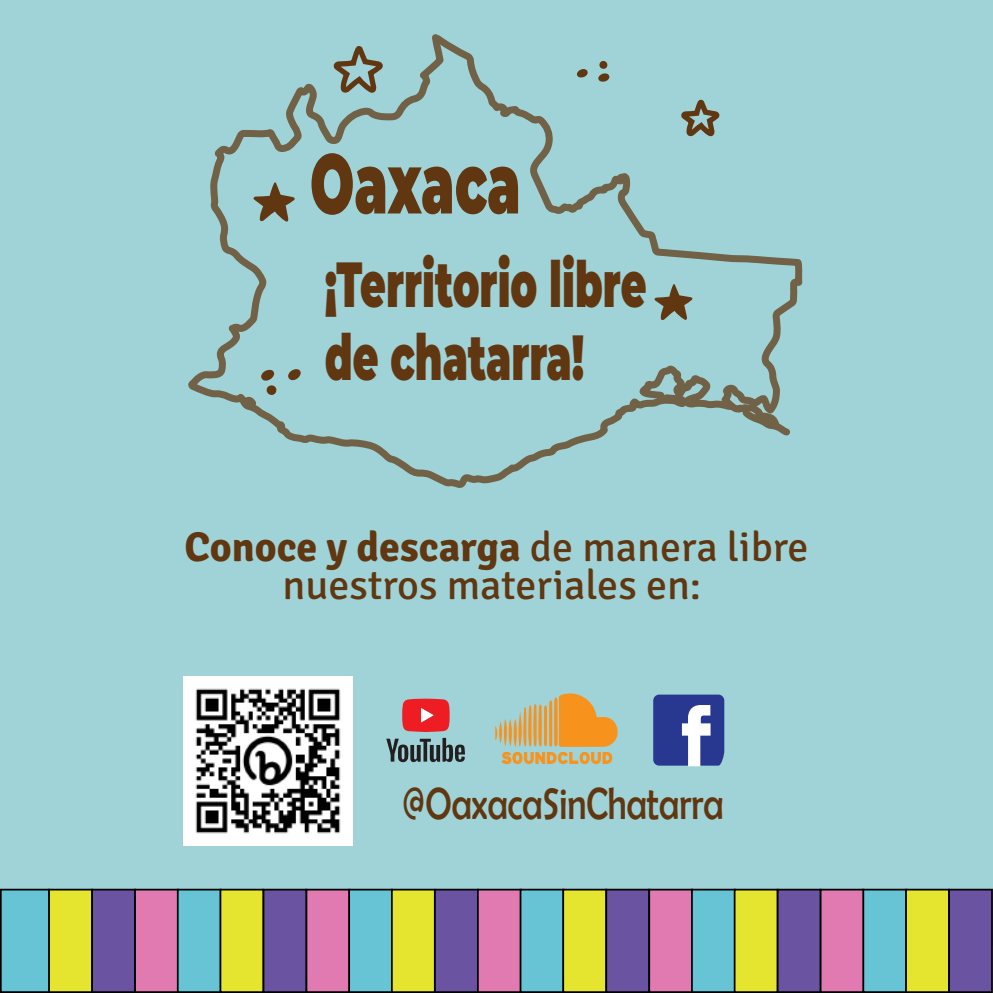
<style>
.page{position:relative;width:993px;height:993px;background:#fff}
.page>*{position:absolute;margin:0;border:0;box-sizing:border-box;transform-origin:0 0}
.t1{font:900 84px "Montserrat";color:#603711;scale:.62 1}
.t2{font:900 63.7px/72.5px "Montserrat";color:#603711;scale:.62 1}
.t3{font:45.15px "Berlin Sans FB";color:#603711;scale:.8 1}
.t4{font:41.65px/38.1px "Signika";color:#603711;text-align:center}
.t5{font:14.35px "Freeway Gothic";letter-spacing:-.005em;color:#f7931d}
.s1{font-weight:700}
</style>
<div class="page">
<div style="left:0;top:0;width:992px;height:945px;background:#a0d3d8"></div>
<div style="left:1px;top:889px;width:48px;height:102px;background:#66c4d5"></div>
<div style="left:0;top:888px;width:50px;height:104px;border:2px solid #000001"></div>
<div style="left:49px;top:889px;width:43px;height:102px;background:#e5e42e"></div>
<div style="left:48px;top:888px;width:45px;height:104px;border:2px solid #000001"></div>
<div style="left:92px;top:889px;width:43px;height:102px;background:#6a54a2"></div>
<div style="left:91px;top:888px;width:45px;height:104px;border:2px solid #000001"></div>
<div style="left:135px;top:889px;width:43px;height:102px;background:#e17ab0"></div>
<div style="left:134px;top:888px;width:45px;height:104px;border:2px solid #000001"></div>
<div style="left:178px;top:889px;width:43px;height:102px;background:#66c4d5"></div>
<div style="left:177px;top:888px;width:44px;height:104px;border:2px solid #000001"></div>
<div style="left:220px;top:889px;width:43px;height:102px;background:#e5e42e"></div>
<div style="left:219px;top:888px;width:45px;height:104px;border:2px solid #000001"></div>
<div style="left:263px;top:889px;width:43px;height:102px;background:#6a54a2"></div>
<div style="left:262px;top:888px;width:45px;height:104px;border:2px solid #000001"></div>
<div style="left:306px;top:889px;width:43px;height:102px;background:#e17ab0"></div>
<div style="left:305px;top:888px;width:45px;height:104px;border:2px solid #000001"></div>
<div style="left:349px;top:889px;width:43px;height:102px;background:#66c4d5"></div>
<div style="left:348px;top:888px;width:45px;height:104px;border:2px solid #000001"></div>
<div style="left:392px;top:889px;width:42px;height:102px;background:#e5e42e"></div>
<div style="left:391px;top:888px;width:44px;height:104px;border:2px solid #000001"></div>
<div style="left:435px;top:889px;width:42px;height:102px;background:#6a54a2"></div>
<div style="left:434px;top:888px;width:44px;height:104px;border:2px solid #000001"></div>
<div style="left:477px;top:889px;width:43px;height:102px;background:#e17ab0"></div>
<div style="left:477px;top:888px;width:44px;height:104px;border:2px solid #000001"></div>
<div style="left:520px;top:889px;width:43px;height:102px;background:#66c4d5"></div>
<div style="left:519px;top:888px;width:45px;height:104px;border:2px solid #000001"></div>
<div style="left:563px;top:889px;width:43px;height:102px;background:#e5e42e"></div>
<div style="left:562px;top:888px;width:45px;height:104px;border:2px solid #000001"></div>
<div style="left:606px;top:889px;width:43px;height:102px;background:#6a54a2"></div>
<div style="left:605px;top:888px;width:45px;height:104px;border:2px solid #000001"></div>
<div style="left:649px;top:889px;width:43px;height:102px;background:#e17ab0"></div>
<div style="left:648px;top:888px;width:44px;height:104px;border:2px solid #000001"></div>
<div style="left:691px;top:889px;width:43px;height:102px;background:#66c4d5"></div>
<div style="left:690px;top:888px;width:45px;height:104px;border:2px solid #000001"></div>
<div style="left:734px;top:889px;width:43px;height:102px;background:#e5e42e"></div>
<div style="left:733px;top:888px;width:45px;height:104px;border:2px solid #000001"></div>
<div style="left:777px;top:889px;width:43px;height:102px;background:#6a54a2"></div>
<div style="left:776px;top:888px;width:45px;height:104px;border:2px solid #000001"></div>
<div style="left:820px;top:889px;width:43px;height:102px;background:#e17ab0"></div>
<div style="left:819px;top:888px;width:45px;height:104px;border:2px solid #000001"></div>
<div style="left:863px;top:889px;width:42px;height:102px;background:#66c4d5"></div>
<div style="left:862px;top:888px;width:44px;height:104px;border:2px solid #000001"></div>
<div style="left:905px;top:889px;width:43px;height:102px;background:#e5e42e"></div>
<div style="left:904px;top:888px;width:45px;height:104px;border:2px solid #000001"></div>
<div style="left:948px;top:889px;width:43px;height:102px;background:#6a54a2"></div>
<div style="left:947px;top:888px;width:45px;height:104px;border:2px solid #000001"></div>
<svg style="left:653px;top:694px;width:71px;height:72px;background:#5663a8"></svg>
<svg style="left:495px;top:693px;width:123px;height:71px"></svg>
<svg style="left:386px;top:737px;width:79px;height:26px"></svg>
<svg style="left:402px;top:698px;width:47px;height:33px;background:#e9363b"></svg>
<img style="left:184px;top:676px;width:168px;height:168px">
<svg style="left:282px;top:434px;width:222px;height:54px"></svg>
<svg style="left:210px;top:67px;width:218px;height:251px"></svg>
<svg style="left:428px;top:34px;width:374px;height:444px"></svg>
<svg style="left:330px;top:46px;width:57px;height:51px"></svg>
<svg style="left:253px;top:182px;width:42px;height:40px"></svg>
<svg style="left:654px;top:284px;width:38px;height:36px"></svg>
<svg style="left:677px;top:76px;width:46px;height:65px"></svg>
<svg style="left:576px;top:69px;width:12px;height:8px"></svg>
<svg style="left:597px;top:61px;width:12px;height:21px"></svg>
<svg style="left:188px;top:318px;width:113px;height:116px"></svg>
<h1 class="t1" style="left:310px;top:128px;width:341px">Oaxaca</h1>
<h2 class="t2" style="left:325px;top:246px;width:520px">¡Territorio libre de chatarra!</h2>
<p class="t4" style="left:184px;top:528px;width:625px"><span class="s1">Conoce y descarga</span> de manera libre nuestros materiales en:</p>
<p class="t5" style="left:501px;top:749px;width:113px">SOUNDCLOUD</p>
<p class="t3" style="left:403px;top:778px;width:402px">@OaxacaSinChatarra</p>
</div>
